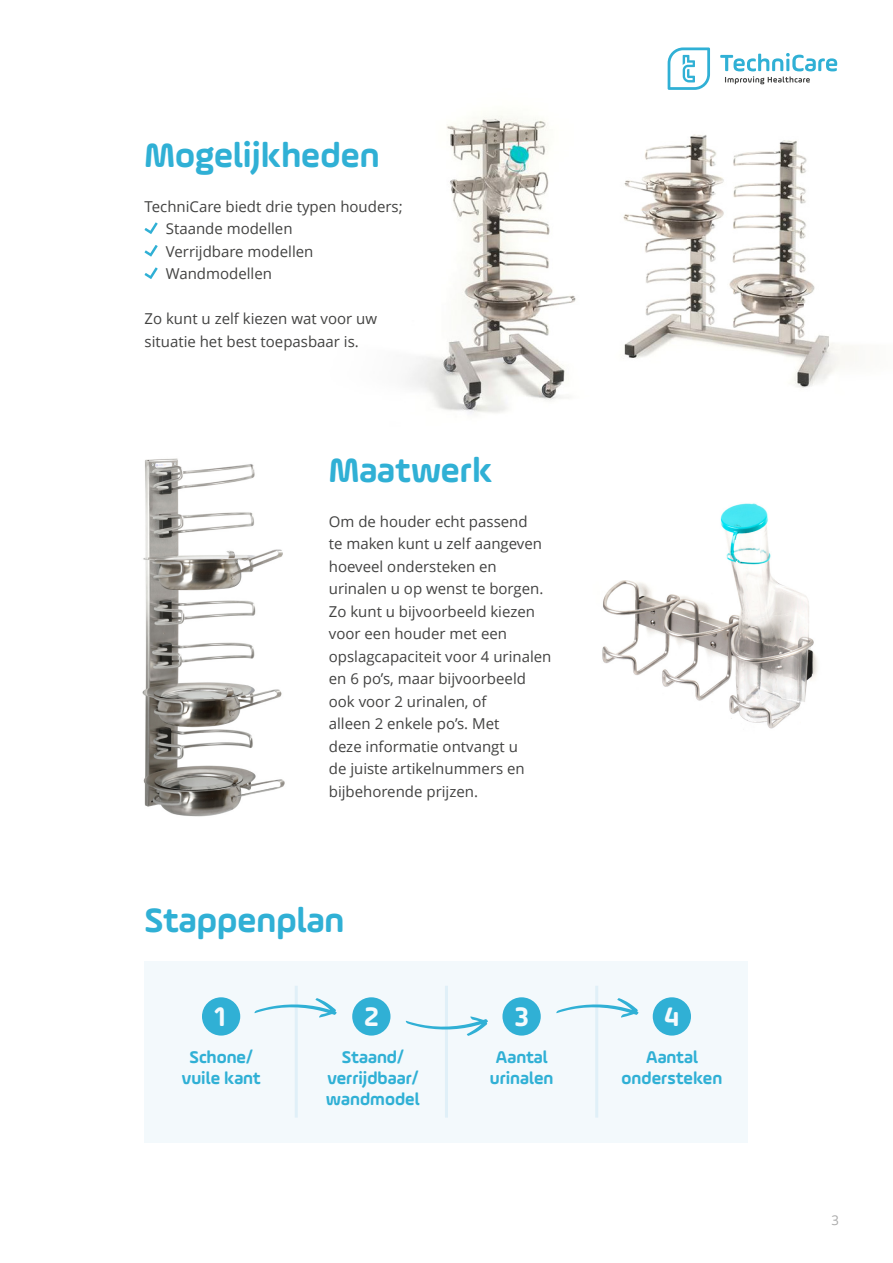
<style>
.page{position:relative;width:893px;height:1263px;background:#fff}
.page>*{position:absolute;margin:0;border:0;box-sizing:border-box;transform-origin:0 0}
.t1{font:700 36px "Ample Soft";color:#30b0d5}
.t2{font:700 28.5px "Ample Soft";color:#f5fafd}
.t3{font:700 18px/21px "Ample Soft";color:#30b0d5;text-align:center}
.t4{font:15px/22.5px "Open Sans";color:#424241}
.t5{font:13.5px "Open Sans";color:#aaa}
</style>
<div class="page">
<div style="left:145px;top:961px;width:603px;height:181px;background:#f3f9fc"></div>
<img style="left:409px;top:60px;width:448px;height:354px">
<img style="left:142px;top:458px;width:143px;height:359px">
<img style="left:602px;top:503px;width:216px;height:226px">
<svg style="left:145px;top:222px;width:13px;height:12px"></svg>
<svg style="left:145px;top:245px;width:13px;height:12px"></svg>
<svg style="left:145px;top:267px;width:13px;height:12px"></svg>
<div style="left:202px;top:997px;width:38px;height:38px;background:#30b0d5;border-radius:50%"></div>
<div style="left:352px;top:997px;width:38px;height:38px;background:#30b0d5;border-radius:50%"></div>
<div style="left:502px;top:997px;width:39px;height:38px;background:#30b0d5;border-radius:50%"></div>
<div style="left:653px;top:997px;width:38px;height:38px;background:#30b0d5;border-radius:50%"></div>
<hr style="left:595px;top:986px;width:3px;height:131px;background:#e0f0f8">
<hr style="left:445px;top:986px;width:3px;height:131px;background:#e0f0f8">
<hr style="left:295px;top:986px;width:3px;height:131px;background:#e0f0f8">
<svg style="left:254px;top:998px;width:83px;height:20px"></svg>
<svg style="left:406px;top:1016px;width:82px;height:20px"></svg>
<svg style="left:556px;top:998px;width:83px;height:20px"></svg>
<svg style="left:720px;top:53px;width:117px;height:31px"></svg>
<svg style="left:668px;top:47px;width:42px;height:43px"></svg>
<h1 class="t1" style="left:145px;top:133px;width:237px">Mogelijkheden</h1>
<p class="t4" style="left:166px;top:195px;width:238px;text-indent:-21px">TechniCare biedt drie typen houders;<br>Staande modellen<br>Verrijdbare modellen<br>Wandmodellen</p>
<p class="t4" style="left:145px;top:307px;width:234px">Zo kunt u zelf kiezen wat voor uw situatie het best toepasbaar is.</p>
<h1 class="t1" style="left:329px;top:448px;width:165px">Maatwerk</h1>
<p class="t4" style="left:329px;top:510px;width:224px">Om de houder echt passend<br>te maken kunt u zelf aangeven hoeveel ondersteken en urinalen u op wenst te borgen.<br>Zo kunt u bijvoorbeeld kiezen voor een houder met een opslagcapaciteit voor 4 urinalen en 6 po’s, maar bijvoorbeeld ook voor 2 urinalen, of<br>alleen 2 enkele po’s. Met<br>deze informatie ontvangt u<br>de juiste artikelnummers en bijbehorende prijzen.</p>
<h1 class="t1" style="left:145px;top:898px;width:201px">Stappenplan</h1>
<h2 class="t2" style="left:214px;top:999px;width:13px">1</h2>
<h2 class="t2" style="left:364px;top:999px;width:17px">2</h2>
<h2 class="t2" style="left:514px;top:999px;width:17px">3</h2>
<h2 class="t2" style="left:663px;top:999px;width:17px">4</h2>
<p class="t3" style="left:181px;top:1046px;width:81px">Schone/ vuile kant</p>
<p class="t3" style="left:326px;top:1046px;width:95px">Staand/ verrijdbaar/ wandmodel</p>
<p class="t3" style="left:490px;top:1046px;width:65px">Aantal urinalen</p>
<p class="t3" style="left:622px;top:1046px;width:102px">Aantal ondersteken</p>
<p class="t5" style="left:831px;top:1211px;width:9px">3</p>
</div>
